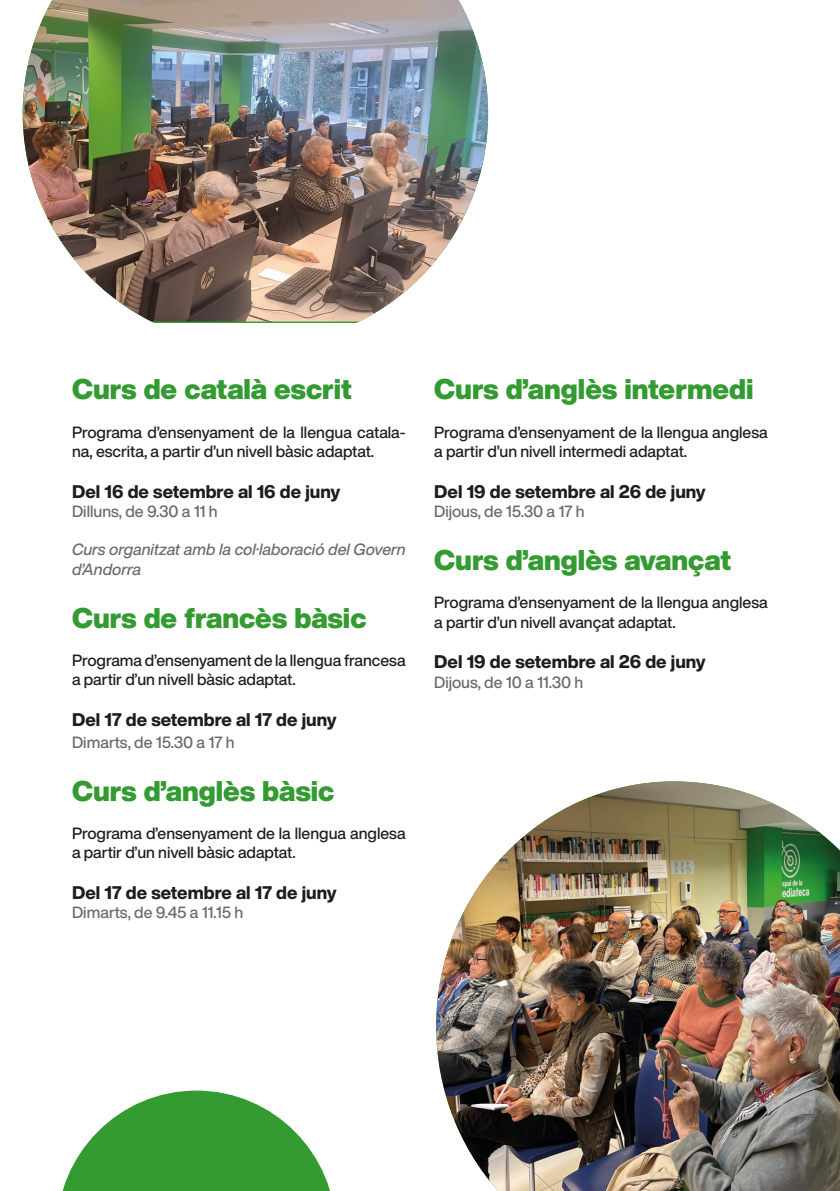
<style>
.page{position:relative;width:840px;height:1191px;background:#fff}
.page>*{position:absolute;margin:0;border:0;box-sizing:border-box;transform-origin:0 0}
.t1{font:900 28px "Helvetica Now Display";color:#339b31}
.t2{font:800 18px "Helvetica Now Display";color:#1d1d1b}
.t3{font:500 16px/19.2px "Helvetica Now Display";color:#1d1d1b}
.t4{font:500 16px "Helvetica Now Display";color:#6c6a68}
.t5{font:16px/19.2px "Helvetica Now Display Med Ita";color:#6c6a68}
</style>
<div class="page">
<img style="left:23px;top:0;width:465px;height:321px">
<img style="left:436px;top:781px;width:403px;height:410px">
<svg style="left:62px;top:1090px;width:268px;height:101px"></svg>
<p class="t1" style="left:72px;top:370px;width:281px">Curs de català escrit</p>
<p class="t3" style="left:72px;top:422px;width:335px">Programa d’ensenyament de la llengua catala&shy;na, escrita, a partir d’un nivell bàsic adaptat.</p>
<p class="t2" style="left:72px;top:479px;width:270px">Del 16 de setembre al 16 de juny</p>
<p class="t4" style="left:72px;top:500px;width:147px">Dilluns, de 9.30 a 11 h</p>
<p class="t5" style="left:72px;top:540px;width:335px">Curs organitzat amb la col·laboració del Govern d’Andorra</p>
<p class="t1" style="left:72px;top:598px;width:295px">Curs de francès bàsic</p>
<p class="t3" style="left:72px;top:650px;width:335px">Programa d’ensenyament de la llengua francesa a partir d’un nivell bàsic adaptat.</p>
<p class="t2" style="left:72px;top:707px;width:266px">Del 17 de setembre al 17 de juny</p>
<p class="t4" style="left:72px;top:731px;width:164px">Dimarts, de 15.30 a 17 h</p>
<p class="t1" style="left:72px;top:771px;width:263px">Curs d’anglès bàsic</p>
<p class="t3" style="left:72px;top:824px;width:335px">Programa d’ensenyament de la llengua anglesa a partir d’un nivell bàsic adaptat.</p>
<p class="t2" style="left:72px;top:880px;width:266px">Del 17 de setembre al 17 de juny</p>
<p class="t4" style="left:72px;top:901px;width:173px">Dimarts, de 9.45 a 11.15 h</p>
<p class="t1" style="left:434px;top:370px;width:321px">Curs d’anglès intermedi</p>
<p class="t3" style="left:434px;top:422px;width:335px">Programa d’ensenyament de la llengua anglesa a partir d’un nivell intermedi adaptat.</p>
<p class="t2" style="left:434px;top:479px;width:273px">Del 19 de setembre al 26 de juny</p>
<p class="t4" style="left:434px;top:500px;width:152px">Dijous, de 15.30 a 17 h</p>
<p class="t1" style="left:434px;top:540px;width:298px">Curs d’anglès avançat</p>
<p class="t3" style="left:434px;top:593px;width:335px">Programa d’ensenyament de la llengua anglesa a partir d’un nivell avançat adaptat.</p>
<p class="t2" style="left:434px;top:649px;width:273px">Del 19 de setembre al 26 de juny</p>
<p class="t4" style="left:434px;top:671px;width:151px">Dijous, de 10 a 11.30 h</p>
</div>
